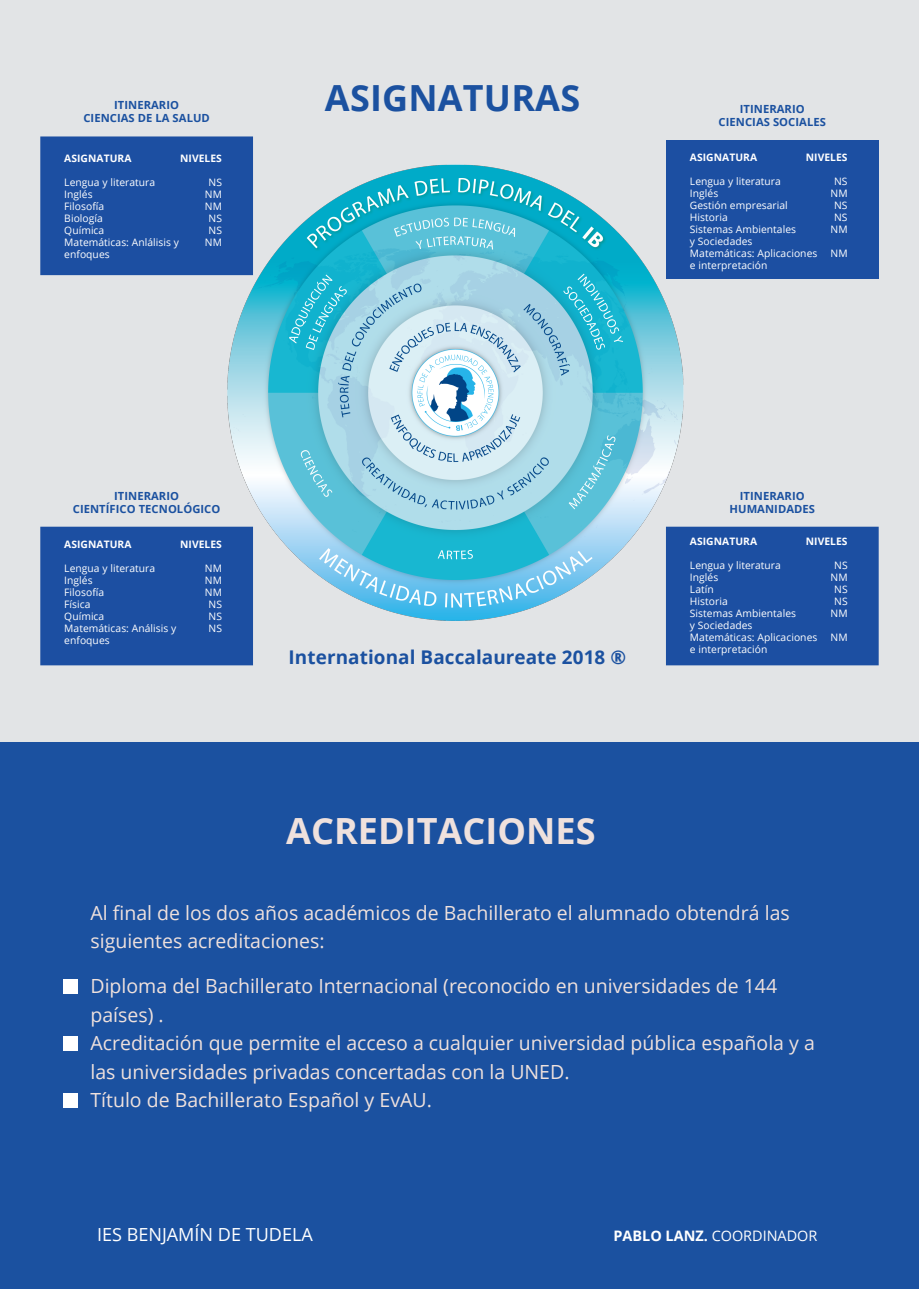
<style>
.page{position:relative;width:919px;height:1289px;background:#fff}
.page>*{position:absolute;margin:0;border:0;box-sizing:border-box;transform-origin:0 0}
.t1{font:700 36px "Open Sans";color:#efe1dd}
.t2{font:700 36px "Open Sans";letter-spacing:.005em;color:#1b51a0}
.t3{font:19.5px/28.5px "Open Sans";color:#efe1dd}
.t4{font:700 18.9px "Open Sans";letter-spacing:.005em;color:#1b51a0}
.t5{font:18px "Open Sans";color:#fff}
.t6{font:14.4px "Open Sans";color:#fff}
.t7{font:700 11.25px/13px "Open Sans";letter-spacing:.005em;color:#1b51a0;text-align:center}
.t8{font:10.35px/12px "Open Sans";letter-spacing:.005em;color:#fff}
.t9{font:700 10.35px "Open Sans";letter-spacing:.005em;color:#fff}
.s1{font-weight:700}
</style>
<div class="page">
<div style="left:0;top:0;width:918px;height:1288px;background:#e2e4e6"></div>
<div style="left:0;top:742px;width:918px;height:546px;background:#1b51a0"></div>
<div style="left:63px;top:1036px;width:15px;height:14px;background:#fff"></div>
<div style="left:63px;top:1092px;width:15px;height:15px;background:#fff"></div>
<div style="left:63px;top:979px;width:15px;height:15px;background:#fff"></div>
<img style="left:217px;top:164px;width:467px;height:457px">
<div style="left:40px;top:136px;width:213px;height:139px;background:#1c4fa2"></div>
<div style="left:666px;top:140px;width:212px;height:139px;background:#1c4fa2"></div>
<div style="left:40px;top:526px;width:213px;height:139px;background:#1c4fa2"></div>
<div style="left:666px;top:526px;width:212px;height:139px;background:#1c4fa2"></div>
<p class="t7" style="left:114px;top:98px;width:66px">ITINERARIO</p>
<p class="t7" style="left:83px;top:111px;width:128px">CIENCIAS DE LA SALUD</p>
<p class="t9" style="left:64px;top:151px;width:69px">ASIGNATURA</p>
<p class="t8" style="left:64px;top:176px;width:116px">Lengua y literatura<br>Inglés<br>Filosofía<br>Biología<br>Química<br>Matemáticas: Anlálisis y enfoques</p>
<p class="t9" style="left:180px;top:151px;width:43px">NIVELES</p>
<p class="t8" style="left:205px;top:176px;width:19px;text-align:center">NS<br>NM<br>NM<br>NS<br>NS<br>NM</p>
<h1 class="t2" style="left:325px;top:72px;width:257px">ASIGNATURAS</h1>
<p class="t7" style="left:718px;top:102px;width:109px">ITINERARIO<br>CIENCIAS SOCIALES</p>
<p class="t9" style="left:690px;top:150px;width:69px">ASIGNATURA</p>
<p class="t8" style="left:690px;top:175px;width:129px">Lengua y literatura<br>Inglés<br>Gestión empresarial<br>Historia<br>Sistemas Ambientales<br>y Sociedades<br>Matemáticas: Aplicaciones e interpretación</p>
<p class="t9" style="left:805px;top:150px;width:43px">NIVELES</p>
<p class="t8" style="left:830px;top:175px;width:19px;text-align:center">NS<br>NM<br>NS<br>NS<br>NM</p>
<p class="t8" style="left:830px;top:247px;width:19px">NM</p>
<p class="t7" style="left:73px;top:488px;width:149px">ITINERARIO<br>CIENTÍFICO TECNOLÓGICO</p>
<p class="t9" style="left:64px;top:536px;width:69px">ASIGNATURA</p>
<p class="t8" style="left:64px;top:561px;width:113px">Lengua y literatura<br>Inglés<br>Filosofía<br>Física<br>Química<br>Matemáticas: Análisis y enfoques</p>
<p class="t9" style="left:180px;top:536px;width:43px">NIVELES</p>
<p class="t8" style="left:205px;top:561px;width:19px;text-align:center">NM<br>NM<br>NM<br>NS<br>NS<br>NS</p>
<h3 class="t4" style="left:288px;top:643px;width:339px">International Baccalaureate 2018 ®</h3>
<h1 class="t1" style="left:286px;top:805px;width:311px">ACREDITACIONES</h1>
<p class="t7" style="left:729px;top:488px;width:87px">ITINERARIO<br>HUMANIDADES</p>
<p class="t9" style="left:690px;top:534px;width:69px">ASIGNATURA</p>
<p class="t8" style="left:690px;top:559px;width:129px">Lengua y literatura<br>Inglés<br>Latín<br>Historia<br>Sistemas Ambientales<br>y Sociedades<br>Matemáticas: Aplicaciones e interpretación</p>
<p class="t9" style="left:805px;top:534px;width:43px">NIVELES</p>
<p class="t8" style="left:830px;top:559px;width:19px;text-align:center">NS<br>NM<br>NS<br>NS<br>NM</p>
<p class="t8" style="left:830px;top:631px;width:19px">NM</p>
<h2 class="t3" style="left:90px;top:898px;width:700px">Al final de los dos años académicos de Bachillerato el alumnado obtendrá las siguientes acreditaciones:</h2>
<p class="t3" style="left:90px;top:971px;width:726px">Diploma del Bachillerato Internacional (reconocido en universidades de 144 países) .<br>Acreditación que permite el acceso a cualquier universidad pública española y a las universidades privadas concertadas con la UNED.<br>Título de Bachillerato Español y EvAU.</p>
<h3 class="t5" style="left:97px;top:1222px;width:217px">IES BENJAMÍN DE TUDELA</h3>
<h3 class="t6" style="left:613px;top:1225px;width:205px"><span class="s1">PABLO LANZ.</span> COORDINADOR</h3>
</div>
